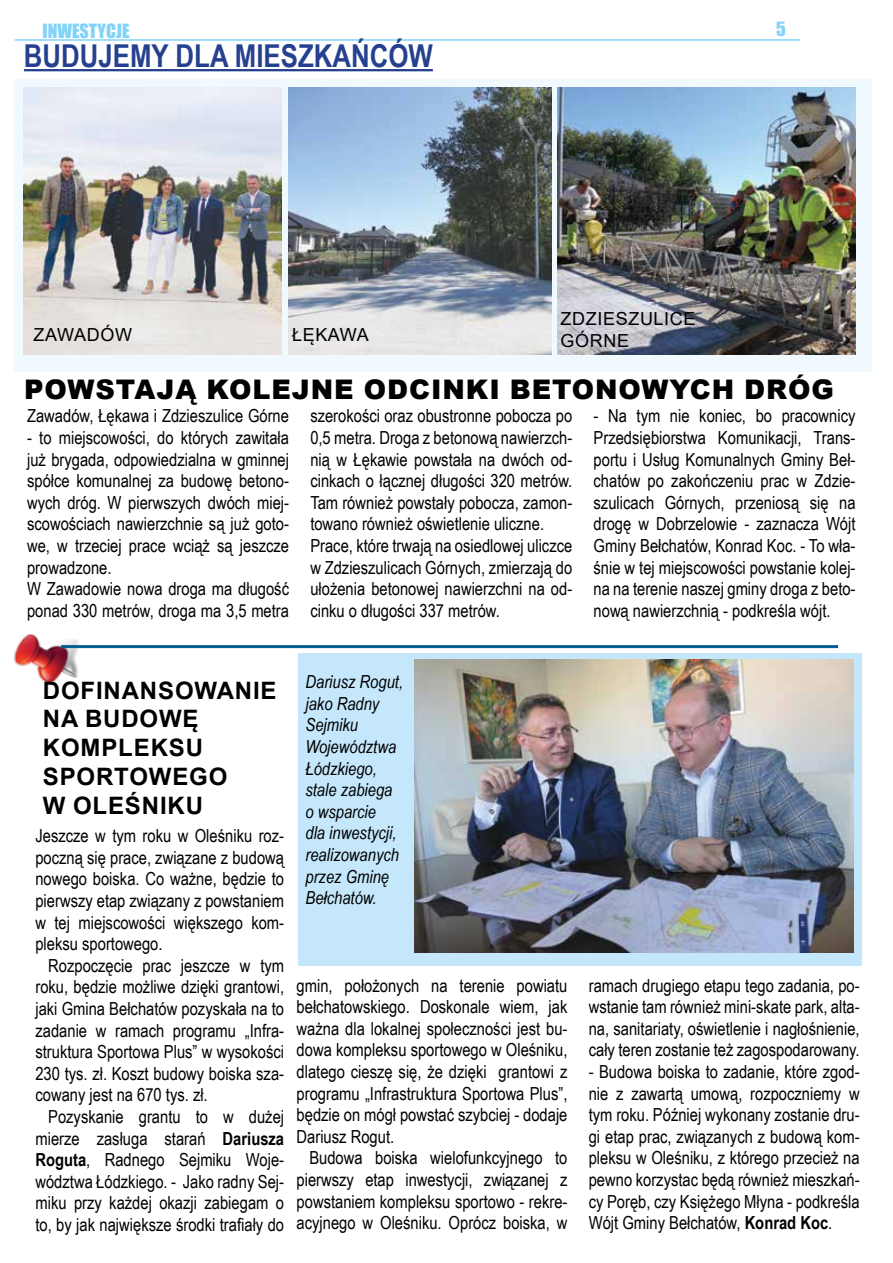
<style>
.page{position:relative;width:893px;height:1263px;background:#fff}
.page>*{position:absolute;margin:0;border:0;box-sizing:border-box;transform-origin:0 0}
.t1{font:700 31.5px "Arial Narrow";color:#25408f}
.t2{font:900 27px "Arial";letter-spacing:.035em;color:#000}
.t3{font:700 24px/28.8px "Arial";letter-spacing:.035em;color:#000}
.t4{font:18px/21.6px "Arial Narrow";color:#000;text-align:justify}
.t5{font:italic 18px/21.6px "Arial Narrow";color:#000}
.t6{font:18px/21.6px "Arial";letter-spacing:.035em;color:#000}
.t7{font:18px "Impact";color:#81d4f7}
.s1{font-weight:700}
</style>
<div class="page">
<hr style="left:15px;top:39px;width:785px;height:2px;background:#81d4f7">
<div style="left:14px;top:79px;width:858px;height:292px;background:#f0f9fe"></div>
<hr style="left:24px;top:69px;width:409px;height:2px;background:#25408f">
<img style="left:13px;top:634px;width:89px;height:51px">
<hr style="left:61px;top:645px;width:777px;height:3px;background:#005e95">
<div style="left:299px;top:654px;width:563px;height:312px;background:#c5e7fb"></div>
<img style="left:289px;top:87px;width:262px;height:268px">
<img style="left:24px;top:87px;width:258px;height:268px">
<img style="left:557px;top:87px;width:298px;height:268px">
<img style="left:414px;top:660px;width:439px;height:292px">
<p class="t7" style="left:43px;top:17px;width:89px">INWESTYCJE</p>
<p class="t7" style="left:776px;top:15px;width:11px">5</p>
<h1 class="t1" style="left:24px;top:32px;width:410px">budujemy dla mieszkańców</h1>
<p class="t6" style="left:34px;top:323px;width:84px">ZAWADÓW</p>
<p class="t6" style="left:292px;top:323px;width:78px">ŁĘ KAWA</p>
<p class="t6" style="left:561px;top:308px;width:136px">ZDZIESZULICE<br>GÓRNE</p>
<h2 class="t2" style="left:24px;top:370px;width:811px">POWSTAJĄ KOLEJNE ODCINKI BETONOWYCH DRÓG</h2>
<p class="t4" style="left:27px;top:405px;width:263px">Zawadów, Łękawa i Zdzieszulice Górne</p>
<p class="t4" style="left:27px;top:426px;width:263px;text-align:left">- to miejscowości, do których zawitała już brygada, odpowiedzialna w gminnej spółce komunalnej za budowę betono&shy;wych dróg. W pierwszych dwóch miej&shy;scowościach nawierzchnie są już goto&shy;we, w trzeciej prace wciąż są jeszcze prowadzone.<br>W Zawadowie nowa droga ma długość ponad 330 metrów, droga ma 3,5 metra</p>
<p class="t4" style="left:310px;top:405px;width:263px;text-align:left">szerokości oraz obustronne pobocza po 0,5 metra. Droga z betonową nawierzch&shy;nią w Łękawie powstała na dwóch od&shy;cinkach o łącznej długości 320 metrów.<br>Tam również powstały pobocza, zamon&shy;towano również oświetlenie uliczne.<br>Prace, które trwają na osiedlowej uliczce w Zdzieszulicach Górnych, zmierzają do ułożenia betonowej nawierzchni na od&shy;cinku o długości 337 metrów.</p>
<p class="t4" style="left:594px;top:405px;width:263px">- Na tym nie koniec, bo pracownicy Przedsiębiorstwa Komunikacji, Trans&shy;portu i Usług Komunalnych Gminy Beł&shy;chatów po zakończeniu prac w Zdzie&shy;szulicach Górnych, przeniosą się na drogę w Dobrzelowie - zaznacza Wójt Gminy Bełchatów, Konrad Koc. - To wła&shy;śnie w tej miejscowości powstanie kolej&shy;na na terenie naszej gminy droga z beto&shy;nową nawierzchnią - podkreśla wójt.</p>
<h3 class="t3" style="left:43px;top:676px;width:235px">DOFINANSOWANIE<br>NA BUDOWĘ<br>KOMPLEKSU<br>SPORTOWEGO<br>W OLEŚNIKU</h3>
<p class="t5" style="left:305px;top:671px;width:99px">Dariusz Rogut, jako Radny<br>Sejmiku<br>Województwa<br>Łódzkiego, stale zabiega o wsparcie<br>dla inwestycji, realizowanych przez Gminę<br>Bełchatów.</p>
<p class="t4" style="left:35px;top:824px;width:250px">Jeszcze w tym roku w Oleśniku roz&shy;poczną się prace, związane z budową nowego boiska. Co ważne, będzie to pierwszy etap związany z powstaniem w tej miejscowości większego kom&shy;pleksu sportowego.</p>
<p class="t4" style="left:35px;top:954px;width:250px;text-indent:13px">Rozpoczęcie prac jeszcze w tym roku, będzie możliwe dzięki grantowi, jaki Gmina Bełchatów pozyskała na to zadanie w ramach programu „Infra&shy;struktura Sportowa Plus” w wysokości 230 tys. zł. Koszt budowy boiska sza&shy;cowany jest na 670 tys. zł.</p>
<p class="t4" style="left:35px;top:1105px;width:250px;text-indent:13px">Pozyskanie grantu to w dużej mierze zasługa starań <span class="s1">Dariusza Roguta</span>, Radnego Sejmiku Woje&shy;wództwa Łódzkiego. - Jako radny Sej&shy;miku przy każdej okazji zabiegam o to, by jak największe środki trafiały do</p>
<p class="t4" style="left:297px;top:974px;width:272px">gmin, położonych na terenie powiatu bełchatowskiego. Doskonale wiem, jak ważna dla lokalnej społeczności jest bu&shy;dowa kompleksu sportowego w Oleśniku, dlatego cieszę się, że dzięki grantowi z programu „Infrastruktura Sportowa Plus”, będzie on mógł powstać szybciej - dodaje Dariusz Rogut.</p>
<p class="t4" style="left:297px;top:1146px;width:272px;text-indent:13px">Budowa boiska wielofunkcyjnego to pierwszy etap inwestycji, związanej z powstaniem kompleksu sportowo - rekre&shy;acyjnego w Oleśniku. Oprócz boiska, w</p>
<p class="t4" style="left:589px;top:974px;width:272px">ramach drugiego etapu tego zadania, po&shy;wstanie tam również mini-skate park, alta&shy;na, sanitariaty, oświetlenie i nagłośnienie, cały teren zostanie też zagospodarowany.</p>
<p class="t4" style="left:589px;top:1060px;width:272px">- Budowa boiska to zadanie, które zgod&shy;nie z zawartą umową, rozpoczniemy w tym roku. Później wykonany zostanie dru&shy;gi etap prac, związanych z budową kom&shy;pleksu w Oleśniku, z którego przecież na pewno korzystac będą również mieszkań&shy;cy Poręb, czy Księżego Młyna - podkreśla Wójt Gminy Bełchatów, <span class="s1">Konrad Koc</span>.</p>
</div>
